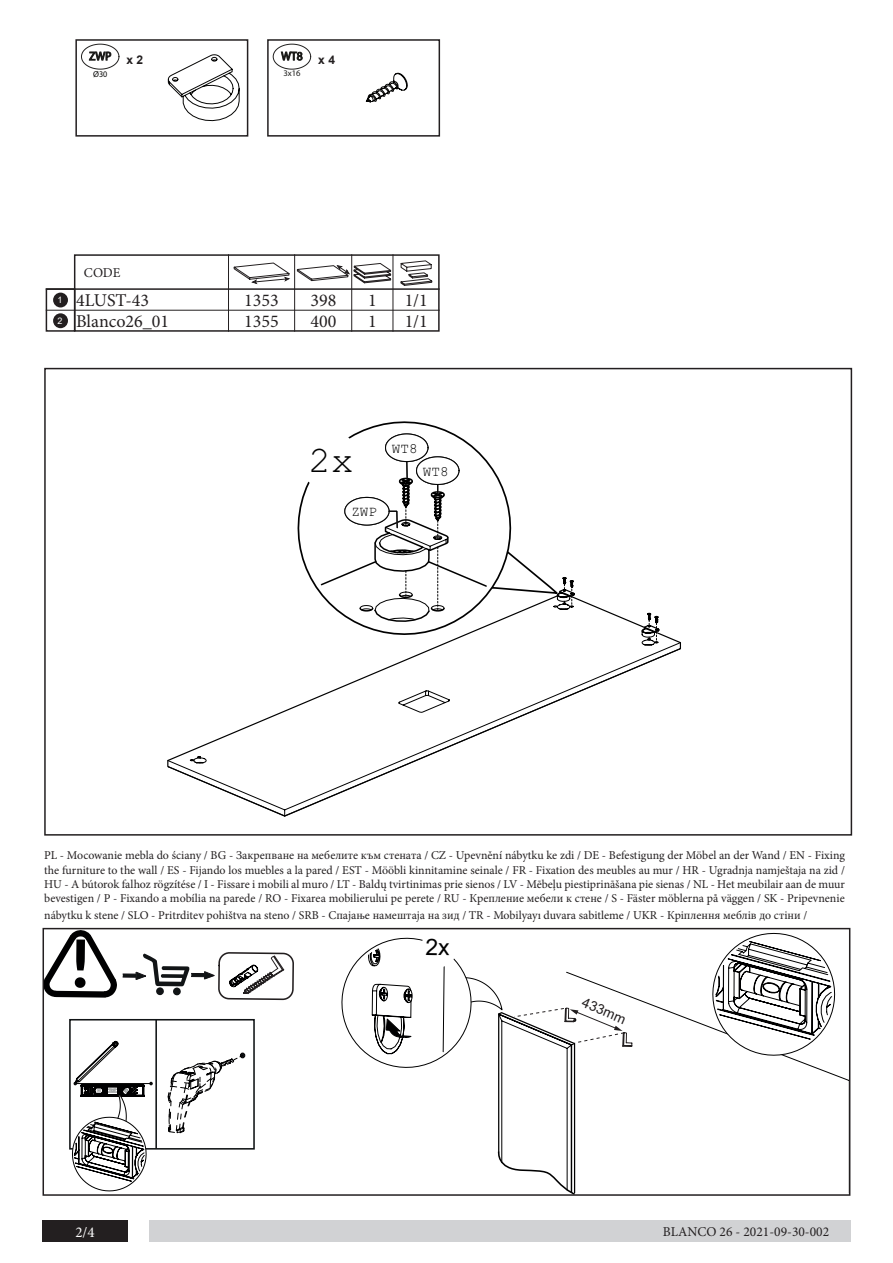
<style>
.page{position:relative;width:893px;height:1263px;background:#fff}
.page>*{position:absolute;margin:0;border:0;box-sizing:border-box;transform-origin:0 0}
.t1{font:37.35px "MS Shell Dlg";color:#000}
.t2{font:18px "Minion Pro";color:#231f20}
.t3{font:15px "Minion Pro";color:#fff}
.t4{font:14.4px "MS Shell Dlg";color:#000}
.t5{font:13.8px "Arial";color:#231f20}
.t6{font:13.5px "Minion Pro";color:#231f20}
.t7{font:12.15px "Myriad Pro";color:#1b1b19;scale:.96 1}
.t8{font:12px/14.4px "Minion Pro";color:#231f20;text-align:justify}
.t9{font:700 12px "Arial";color:#231f20}
.t10{font:9px "Arial";color:#fff}
.t11{font:8.55px "Myriad Pro";color:#1b1b19}
.t12{font:8.55px "Myriad Pro";color:#050504}
</style>
<div class="page">
<div style="left:149px;top:1220px;width:701px;height:22px;background:#d1d2d4"></div>
<div style="left:43px;top:1220px;width:85px;height:22px;background:#231f20"></div>
<div style="left:74px;top:254px;width:366px;height:78px;border:2px solid #231f20"></div>
<div style="left:46px;top:288px;width:29px;height:44px;border:2px solid #231f20"></div>
<hr style="left:46px;top:288px;width:394px;height:2px;background:#231f20">
<hr style="left:46px;top:310px;width:394px;height:1px;background:#231f20">
<hr style="left:228px;top:254px;width:1px;height:78px;background:#231f20">
<hr style="left:294px;top:254px;width:1px;height:78px;background:#231f20">
<hr style="left:351px;top:254px;width:1px;height:78px;background:#231f20">
<hr style="left:393px;top:254px;width:1px;height:78px;background:#231f20">
<svg style="left:233px;top:262px;width:57px;height:23px"></svg>
<svg style="left:296px;top:263px;width:95px;height:21px"></svg>
<svg style="left:400px;top:260px;width:33px;height:26px"></svg>
<div style="left:53px;top:293px;width:15px;height:14px;background:#231f20;border-radius:50%"></div>
<div style="left:53px;top:313px;width:15px;height:15px;background:#231f20;border-radius:50%"></div>
<svg style="left:167px;top:647px;width:514px;height:170px"></svg>
<svg style="left:641px;top:612px;width:19px;height:31px"></svg>
<svg style="left:298px;top:422px;width:278px;height:212px"></svg>
<div style="left:44px;top:368px;width:808px;height:468px;border:2px solid #231f20"></div>
<svg style="left:46px;top:931px;width:248px;height:261px"></svg>
<svg style="left:712px;top:932px;width:123px;height:144px"></svg>
<div style="left:43px;top:928px;width:807px;height:268px;border:2px solid #231f20"></div>
<svg style="left:81px;top:43px;width:39px;height:27px"></svg>
<svg style="left:167px;top:54px;width:73px;height:68px"></svg>
<div style="left:75px;top:39px;width:173px;height:98px;border:2px solid #231f20"></div>
<svg style="left:272px;top:43px;width:39px;height:27px"></svg>
<svg style="left:365px;top:73px;width:43px;height:30px"></svg>
<div style="left:267px;top:39px;width:173px;height:98px;border:2px solid #231f20"></div>
<svg style="left:341px;top:937px;width:292px;height:258px"></svg>
<p class="t7" style="left:89px;top:49px;width:25px">ZWP</p>
<p class="t12" style="left:93px;top:69px;width:16px">Ø30</p>
<p class="t9" style="left:127px;top:51px;width:18px">x 2</p>
<p class="t7" style="left:281px;top:49px;width:24px">WT8</p>
<p class="t11" style="left:283px;top:68px;width:19px">3x16</p>
<p class="t9" style="left:318px;top:51px;width:18px">x 4</p>
<p class="t10" style="left:57px;top:294px;width:7px">1</p>
<p class="t10" style="left:57px;top:315px;width:7px">2</p>
<p class="t6" style="left:84px;top:263px;width:38px">CODE</p>
<p class="t2" style="left:76px;top:288px;width:74px">4LUST-43</p>
<p class="t2" style="left:76px;top:309px;width:94px">Blanco26_01</p>
<p class="t2" style="left:244px;top:288px;width:36px">1353</p>
<p class="t2" style="left:244px;top:309px;width:36px">1355</p>
<p class="t2" style="left:310px;top:288px;width:27px">398</p>
<p class="t2" style="left:310px;top:309px;width:27px">400</p>
<p class="t2" style="left:368px;top:288px;width:10px">1</p>
<p class="t2" style="left:368px;top:309px;width:10px">1</p>
<p class="t2" style="left:405px;top:288px;width:25px">1/1</p>
<p class="t2" style="left:405px;top:309px;width:25px">1/1</p>
<p class="t1" style="left:309px;top:437px;width:46px">2x</p>
<p class="t4" style="left:351px;top:503px;width:27px">ZWP</p>
<p class="t4" style="left:392px;top:439px;width:27px">WT8</p>
<p class="t4" style="left:423px;top:462px;width:27px">WT8</p>
<p class="t8" style="left:44px;top:848px;width:802px">PL - Mocowanie mebla do ściany / BG - Закрепване на мебелите към стената / CZ - Upevnění nábytku ke zdi / DE - Befestigung der Möbel an der Wand / EN - Fixing the furniture to the wall / ES - Fijando los muebles a la pared / EST - Mööbli kinnitamine seinale / FR - Fixation des meubles au mur / HR - Ugradnja namještaja na zid / HU - A bútorok falhoz rögzítése / I - Fissare i mobili al muro / LT - Baldų tvirtinimas prie sienos / LV - Mēbeļu piestiprināšana pie sienas / NL - Het meubilair aan de muur bevestigen / P - Fixando a mobília na parede / RO - Fixarea mobilierului pe perete / RU - Крепление мебели к стене / S - Fäster möblerna på väggen / SK - Pripevnenie</p>
<p class="t8" style="left:44px;top:908px;width:765px">nábytku k stene / SLO - Pritrditev pohištva na steno / SRB - Спајање намештаја на зид / TR - Mobilyayı duvara sabitleme / UKR - Кріплення меблів до стіни /</p>
<p class="t5" style="left:586px;top:993px;width:48px;rotate:23deg">433mm</p>
<p class="t3" style="left:75px;top:1222px;width:21px">2/4</p>
<p class="t6" style="left:663px;top:1223px;width:168px">BLANCO 26 - 2021-09-30-002</p>
</div>
